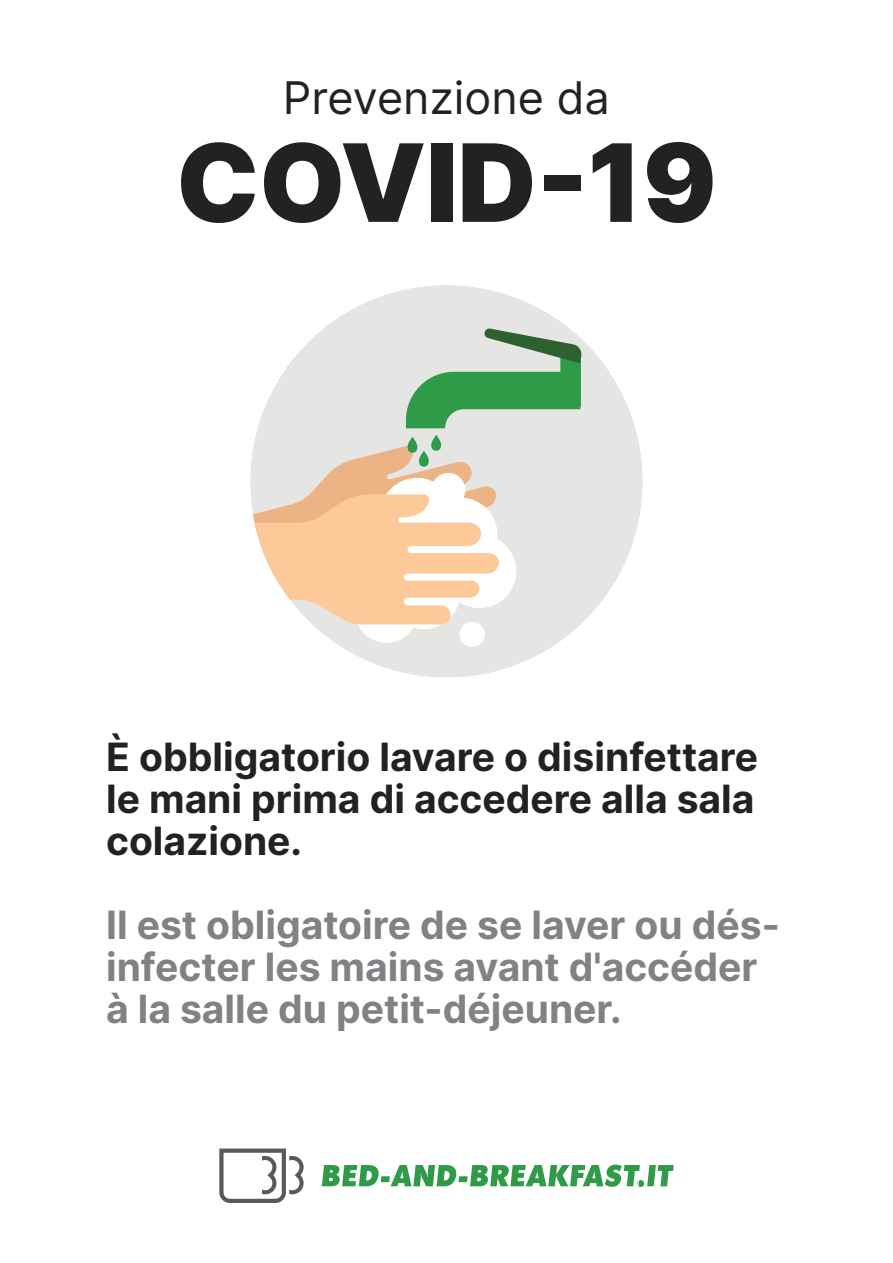
<style>
.page{position:relative;width:893px;height:1263px;background:#fff}
.page>*{position:absolute;margin:0;border:0;box-sizing:border-box;transform-origin:0 0}
.t1{font:900 108px "Inter";color:#222}
.t2{font:45px "Inter";color:#222}
.t3{font:700 39px/42px "Inter";color:#808285}
.t4{font:700 39px/42px "Inter";color:#222;text-align:justify}
</style>
<div class="page">
<div style="left:250px;top:285px;width:393px;height:393px;background:#e5e5e4;border-radius:50%"></div>
<div style="left:443px;top:534px;width:73px;height:74px;background:#fff;border-radius:50%"></div>
<div style="left:355px;top:580px;width:63px;height:63px;background:#fff;border-radius:50%"></div>
<div style="left:459px;top:622px;width:26px;height:25px;background:#fff;border-radius:50%"></div>
<svg style="left:406px;top:328px;width:176px;height:100px"></svg>
<svg style="left:250px;top:435px;width:250px;height:189px"></svg>
<svg style="left:322px;top:1164px;width:352px;height:23px"></svg>
<svg style="left:219px;top:1148px;width:85px;height:55px"></svg>
<p class="t2" style="left:283px;top:65px;width:329px">Prevenzione da</p>
<h1 class="t1" style="left:176px;top:104px;width:542px">COVID-19</h1>
<p class="t4" style="left:106px;top:734px;width:653px">È obbligatorio lavare o disinfettare le mani prima di accedere alla sala colazione.</p>
<p class="t3" style="left:106px;top:902px;width:675px">Il est obligatoire de se laver ou dés&shy;infecter les mains avant d'accéder à la salle du petit-déjeuner.</p>
</div>
